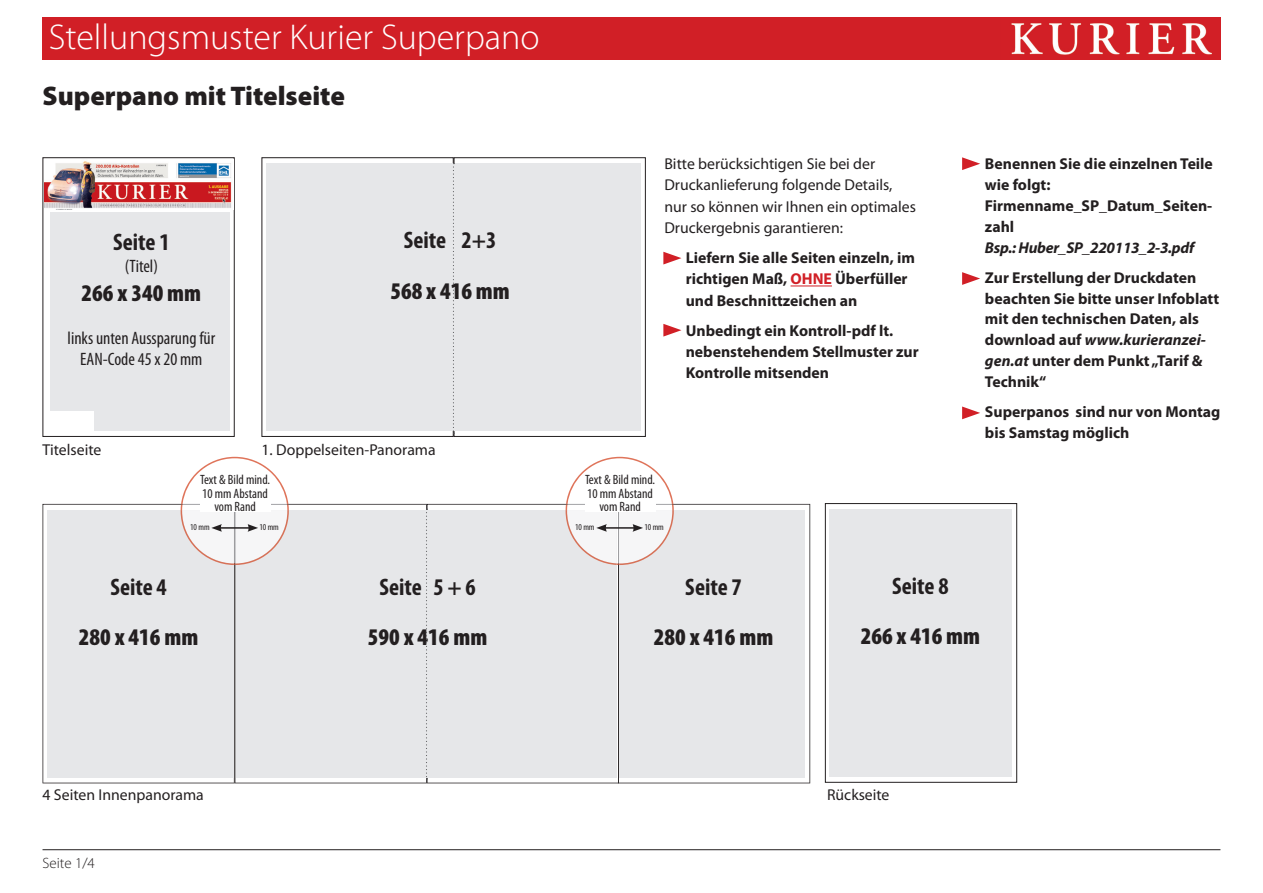
<style>
.page{position:relative;width:1263px;height:893px;background:#fff}
.page>*{position:absolute;margin:0;border:0;box-sizing:border-box;transform-origin:0 0}
.t1{font:300 36px "Myriad Pro";color:#fff}
.t2{font:900 27px "Myriad Pro";color:#231f20}
.t3{font:900 condensed 24px "Myriad Pro";color:#231f20}
.t4{font:700 condensed 24px "Myriad Pro";color:#231f20}
.t5{font:condensed 18px/21.6px "Myriad Pro";color:#231f20;text-align:center}
.t6{font:700 15.75px/21px "Myriad Pro";color:#231f20}
.t7{font:15.75px/21.3px "Myriad Pro";color:#231f20}
.t8{font:italic 700 15.75px "Myriad Pro";letter-spacing:-.02em;color:#231f20}
.t9{font:300 15px "Myriad Pro";color:#231f20}
.t10{font:condensed 13.5px/13.5px "Myriad Pro";color:#231f20;text-align:center}
.t11{font:condensed 9px "Myriad Pro";color:#231f20}
.s1{color:#d11f26}
.s2{font-style:italic}
</style>
<div class="page">
<div style="left:43px;top:17px;width:990px;height:43px;background:#d11f26"></div>
<img style="left:1011px;top:17px;width:209px;height:43px">
<hr style="left:43px;top:849px;width:1177px;height:1px;background:#231f20">
<div style="left:43px;top:157px;width:192px;height:280px;border:1px solid #231f20"></div>
<img style="left:45px;top:161px;width:187px;height:49px">
<div style="left:50px;top:212px;width:180px;height:219px;background:#e6e7e9"></div>
<div style="left:50px;top:411px;width:43px;height:20px;background:#fff"></div>
<hr style="left:790px;top:286px;width:42px;height:1px;background:#d11f26">
<svg style="left:663px;top:252px;width:18px;height:12px"></svg>
<svg style="left:663px;top:324px;width:18px;height:13px"></svg>
<svg style="left:962px;top:272px;width:18px;height:13px"></svg>
<svg style="left:962px;top:157px;width:18px;height:13px"></svg>
<svg style="left:962px;top:406px;width:18px;height:13px"></svg>
<div style="left:454px;top:157px;width:192px;height:280px;border:1px solid #231f20"></div>
<div style="left:261px;top:157px;width:193px;height:280px;border:1px solid #231f20"></div>
<div style="left:266px;top:163px;width:375px;height:267px;background:#e6e7e9"></div>
<svg style="left:453px;top:163px;width:1px;height:271px"></svg>
<div style="left:825px;top:503px;width:192px;height:280px;border:1px solid #231f20"></div>
<div style="left:829px;top:509px;width:183px;height:267px;background:#e6e7e9"></div>
<svg style="left:235px;top:504px;width:192px;height:279px"></svg>
<svg style="left:619px;top:504px;width:191px;height:279px"></svg>
<svg style="left:43px;top:504px;width:192px;height:279px"></svg>
<svg style="left:427px;top:504px;width:192px;height:279px"></svg>
<div style="left:47px;top:510px;width:187px;height:267px;background:#e6e7e9"></div>
<div style="left:236px;top:510px;width:381px;height:267px;background:#e6e7e9"></div>
<div style="left:619px;top:510px;width:186px;height:267px;background:#e6e7e9"></div>
<svg style="left:426px;top:509px;width:1px;height:270px"></svg>
<svg style="left:181px;top:457px;width:108px;height:108px"></svg>
<svg style="left:566px;top:457px;width:108px;height:108px"></svg>
<h1 class="t1" style="left:49px;top:18px;width:492px">Stellungsmuster Kurier Superpano</h1>
<h2 class="t2" style="left:43px;top:81px;width:304px">Superpano mit Titelseite</h2>
<h3 class="t4" style="left:113px;top:229px;width:58px">Seite 1</h3>
<p class="t5" style="left:125px;top:255px;width:35px">(Titel)</p>
<h3 class="t3" style="left:82px;top:279px;width:121px">266 x 340 mm</h3>
<p class="t5" style="left:68px;top:327px;width:149px">links unten Aussparung für<br>EAN-Code 45 x 20 mm</p>
<h3 class="t4" style="left:404px;top:227px;width:94px">Seite 2+3</h3>
<h3 class="t3" style="left:390px;top:277px;width:121px">568 x 416 mm</h3>
<p class="t7" style="left:43px;top:439px;width:60px">Titelseite</p>
<p class="t7" style="left:262px;top:439px;width:176px">1. Doppelseiten-Panorama</p>
<p class="t7" style="left:664px;top:153px;width:253px">Bitte berücksichtigen Sie bei der Druckanlieferung folgende Details, nur so können wir Ihnen ein optimales Druckergebnis garantieren:</p>
<p class="t6" style="left:686px;top:247px;width:231px">Liefern Sie alle Seiten einzeln, im richtigen Maß, <span class="s1">OHNE</span> Überfüller und Beschnittzeichen an</p>
<p class="t6" style="left:686px;top:319px;width:235px">Unbedingt ein Kontroll-pdf lt. nebenstehendem Stellmuster zur<br>Kontrolle mitsenden</p>
<p class="t10" style="left:200px;top:473px;width:72px">Text &amp; Bild mind.<br>10 mm Abstand vom Rand</p>
<p class="t10" style="left:585px;top:473px;width:72px">Text &amp; Bild mind.<br>10 mm Abstand vom Rand</p>
<p class="t11" style="left:190px;top:523px;width:21px">10 mm</p>
<p class="t11" style="left:259px;top:523px;width:21px">10 mm</p>
<p class="t11" style="left:575px;top:523px;width:21px">10 mm</p>
<p class="t11" style="left:644px;top:523px;width:21px">10 mm</p>
<p class="t6" style="left:985px;top:153px;width:229px">Benennen Sie die einzelnen Teile wie folgt:<br>Firmenname_SP_Datum_Seiten&shy;zahl</p>
<p class="t8" style="left:985px;top:239px;width:211px">Bsp.: Huber_SP_220113_2-3.pdf</p>
<p class="t6" style="left:985px;top:266px;width:236px">Zur Erstellung der Druckdaten beachten Sie bitte unser Infoblatt mit den technischen Daten, als download auf <span class="s2">www.kurieranzei&shy;gen.at</span> unter dem Punkt „Tarif &amp;<br>Technik“</p>
<p class="t6" style="left:985px;top:401px;width:237px">Superpanos sind nur von Montag bis Samstag möglich</p>
<h3 class="t4" style="left:110px;top:574px;width:58px">Seite 4</h3>
<h3 class="t3" style="left:79px;top:624px;width:121px">280 x 416 mm</h3>
<h3 class="t4" style="left:379px;top:574px;width:98px">Seite 5 + 6</h3>
<h3 class="t3" style="left:368px;top:624px;width:121px">590 x 416 mm</h3>
<h3 class="t4" style="left:685px;top:574px;width:58px">Seite 7</h3>
<h3 class="t3" style="left:654px;top:624px;width:121px">280 x 416 mm</h3>
<h3 class="t4" style="left:892px;top:573px;width:58px">Seite 8</h3>
<h3 class="t3" style="left:861px;top:623px;width:121px">266 x 416 mm</h3>
<p class="t7" style="left:43px;top:784px;width:163px">4 Seiten Innenpanorama</p>
<p class="t7" style="left:827px;top:784px;width:64px">Rückseite</p>
<p class="t9" style="left:43px;top:855px;width:54px">Seite 1/4</p>
</div>
